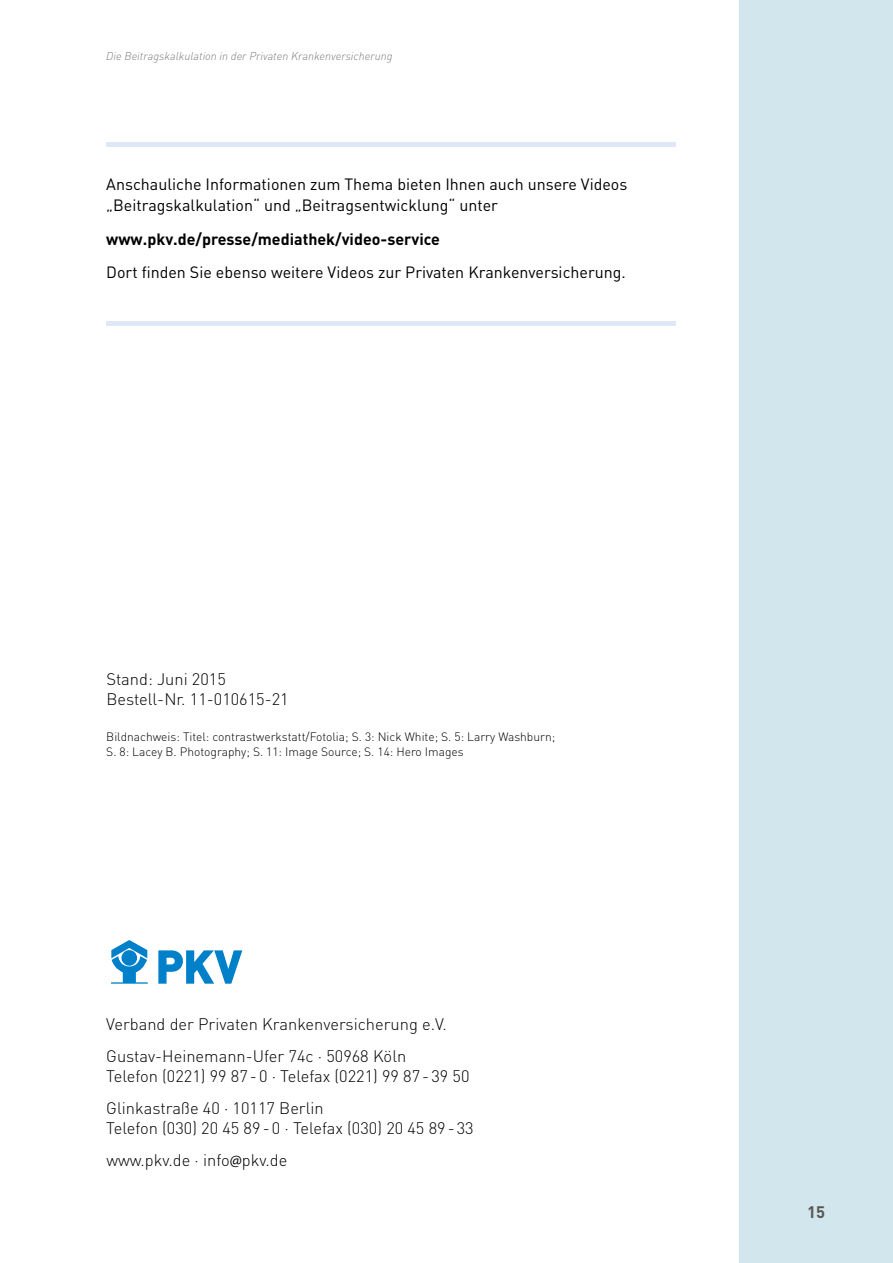
<style>
.page{position:relative;width:893px;height:1263px;background:#fff}
.page>*{position:absolute;margin:0;border:0;box-sizing:border-box;transform-origin:0 0}
.t1{font:300 16.5px/32.2px "DIN";color:#000}
.t2{font:700 16.5px "DIN";color:#565656}
.t3{font:16.2px/21px "DINOT";color:#000}
.t4{font:700 16.2px "DINOT";color:#000}
.t5{font:300 12px/15px "DIN";color:#000}
.t6{font:italic 300 11.25px "DIN";color:#7b7b7a}
.s1{font-family:"Myriad";font-weight:400}
</style>
<div class="page">
<div style="left:740px;top:0;width:153px;height:1263px;background:#d2e6ed"></div>
<div style="left:106px;top:142px;width:570px;height:5px;background:#dee8f7"></div>
<hr style="left:106px;top:321px;width:570px;height:4px;background:#dee8f7">
<svg style="left:158px;top:950px;width:84px;height:34px"></svg>
<svg style="left:111px;top:940px;width:37px;height:44px"></svg>
<p class="t6" style="left:106px;top:49px;width:288px">Die Beitragskalkulation in der Privaten Krankenversicherung</p>
<p class="t3" style="left:106px;top:173px;width:523px">Anschauliche Informationen zum Thema bieten Ihnen auch unsere Videos „Beitragskalkulation“ und „Beitragsentwicklung“ unter</p>
<p class="t4" style="left:106px;top:228px;width:335px">www.pkv.de/presse/mediathek/video-service</p>
<p class="t3" style="left:106px;top:261px;width:521px">Dort finden Sie ebenso weitere Videos zur Privaten Krankenversicherung.</p>
<p class="t1" style="left:106px;top:669px;width:184px;line-height:19.5px">Stand: Juni 2015<br>Bestell- Nr. 11-010615-21</p>
<p class="t5" style="left:106px;top:729px;width:450px">Bildnachweis: Titel: contrastwerkstatt/Fotolia; S. 3: Nick White; S. 5: Larry Washburn;<br>S. 8: Lacey B. Photography; S. 11: Image Source; S. 14: Hero Images</p>
<p class="t1" style="left:106px;top:1008px;width:342px">Verband der Privaten Krankenversicherung e.V.<br>Gustav- Heinemann- Ufer 74c · 50968 Köln</p>
<p class="t1" style="left:106px;top:1060px;width:365px">Telefon (0221) 99 87 - 0 · Telefax (0221) 99 87 - 39 50<br>Glinkastraße 40 · 10117 Berlin</p>
<p class="t1" style="left:106px;top:1111px;width:369px">Telefon (030) 20 45 89 - 0 · Telefax (030) 20 45 89 - 33 www.pkv.de · info<span class="s1">@</span>pkv.de</p>
<p class="t2" style="left:807px;top:1201px;width:19px">15</p>
</div>
